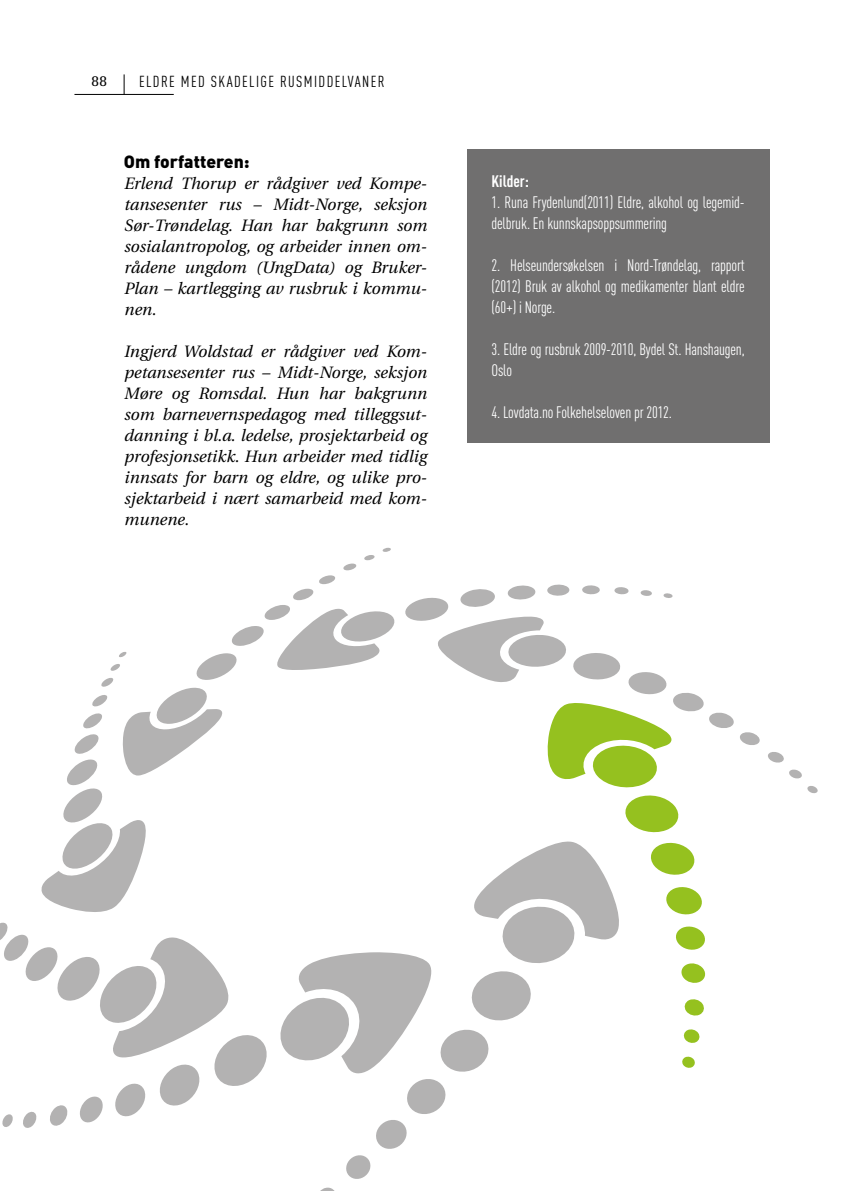
<style>
.page{position:relative;width:844px;height:1191px;background:#fff}
.page>*{position:absolute;margin:0;border:0;box-sizing:border-box;transform-origin:0 0}
.t1{font:17.5px "DIN Black Alternate";color:#000}
.t2{font:italic 16.45px/21px "Utopia";color:#000;text-align:justify}
.t3{font:16.45px/21px "DIN Cond";letter-spacing:-.01em;color:#fff}
.t4{font:700 16.45px "DIN Cond";color:#fff}
.t5{font:15.75px "DIN Cond";letter-spacing:.09em;color:#000}
.t6{font:15.75px "Rotis Serif";color:#000}
</style>
<div class="page">
<svg style="left:320px;top:1187px;width:15px;height:4px"></svg>
<svg style="left:768px;top:752px;width:16px;height:11px"></svg>
<svg style="left:807px;top:786px;width:10px;height:7px"></svg>
<svg style="left:789px;top:769px;width:13px;height:10px"></svg>
<svg style="left:0;top:548px;width:760px;height:631px"></svg>
<div style="left:466px;top:149px;width:303px;height:294px;background:#706f6f"></div>
<hr style="left:74px;top:94px;width:100px;height:1px;background:#000">
<svg style="left:124px;top:74px;width:1px;height:20px"></svg>
<p class="t6" style="left:91px;top:71px;width:18px">88</p>
<p class="t5" style="left:139px;top:72px;width:247px">ELDRE MED SKADELIGE RUSMIDDELVANER</p>
<p class="t1" style="left:124px;top:150px;width:127px">Om forfatteren:</p>
<p class="t2" style="left:124px;top:173px;width:304px">Erlend Thorup er rådgiver ved Kompe&shy;tansesenter rus – Midt-Norge, seksjon Sør-Trøndelag. Han har bakgrunn som sosialantropolog, og arbeider innen om&shy;rådene ungdom (UngData) og Bruker-Plan – kartlegging av rusbruk i kommu&shy;nen.</p>
<p class="t2" style="left:124px;top:341px;width:304px">Ingjerd Woldstad er rådgiver ved Kom&shy;petansesenter rus – Midt-Norge, seksjon Møre og Romsdal. Hun har bakgrunn som barnevernspedagog med tilleggsut&shy;danning i bl.a. ledelse, prosjektarbeid og profesjonsetikk. Hun arbeider med tidlig innsats for barn og eldre, og ulike pro&shy;sjektarbeid i nært samarbeid med kom&shy;munene.</p>
<p class="t4" style="left:491px;top:171px;width:39px">Kilder:</p>
<p class="t3" style="left:491px;top:191px;width:254px">1. Runa Frydenlund(2011) Eldre, alkohol og legemid&shy;delbruk. En kunnskapsoppsummering</p>
<p class="t3" style="left:491px;top:254px;width:254px;text-align:justify">2. Helseundersøkelsen i Nord-Trøndelag, rapport (2012) Bruk av alkohol og medikamenter blant eldre (60+) i Norge.</p>
<p class="t3" style="left:491px;top:338px;width:254px">3. Eldre og rusbruk 2009-2010, Bydel St. Hanshaugen,<br>Oslo</p>
<p class="t3" style="left:491px;top:401px;width:182px">4. Lovdata.no Folkehelseloven pr 2012.</p>
</div>
